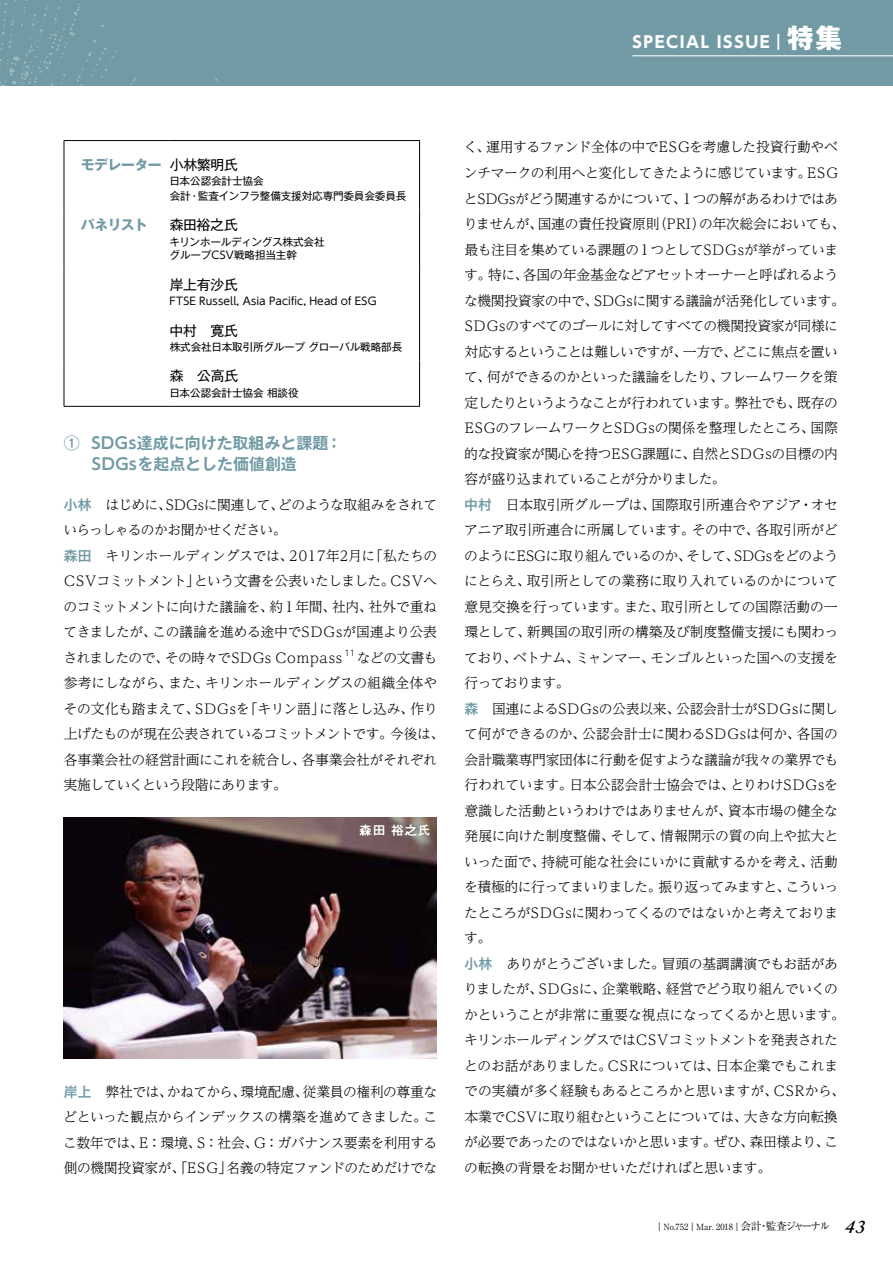
<style>
.page{position:relative;width:893px;height:1263px;background:#fff}
.page>*{position:absolute;margin:0;border:0;box-sizing:border-box;transform-origin:0 0}
.t1{font:700 15.9px/20.2px "Gothic MB101 Pr 6 N De";color:#719aa5}
.t2{font:700 15.9px "UD Shin Go Pr 6 N";letter-spacing:.1em;color:#fff}
.t3{font:300 13.8px/25.5px "UD Reimin Pr 6 N";letter-spacing:-.03em;color:#000}
.t4{font:13.8px "Gothic MB101 Pr 6 N";letter-spacing:-.015em;color:#000}
.t5{font:700 13.8px "Gothic MB101 Pr 6 N";letter-spacing:-.035em;color:#719aa5}
.t6{font:12.75px "Midashi Go Pr 6 N MB31";color:#fff}
.t7{font:10.65px/14.9px "Gothic MB101 Pr 6 N";letter-spacing:-.015em;color:#000}
.t8{font:10.65px "UD Shin Go Pr 6 N";letter-spacing:.015em;color:#000}
.t9{font:8.55px "Ryumin Pr 6 N";color:#000}
.t10{font:300 8.1px "UD Shin Go Pr 6 N";color:#000}
.s1{font-family:"Gothic MB101 Pr 6 N"}
.s2{font-family:"Gothic MB101 Pr 6 N";font-weight:800;font-size:26.55px}
.s3{font-weight:400;color:#000}
.s4{font-family:"UD Shin Go Pr 6 N"}
.s5{font-family:"UD Shin Go Pr 6 N De"}
.s6{font-family:"Hiragino UD Sans F Std W6";font-weight:400;color:#719aa5}
.s7{font-size:10.65px}
.s8{font-family:"Adobe Caslon Pro";font-weight:600;font-style:italic;font-size:19.2px}
</style>
<div class="page">
<div style="left:0;top:0;width:893px;height:85px;background:#719aa5"></div>
<hr style="left:632px;top:55px;width:261px;height:1px;background:#fff">
<img style="left:0;top:0;width:218px;height:85px">
<hr style="left:64px;top:140px;width:106px;height:1px;background:#000">
<hr style="left:64px;top:141px;width:1px;height:69px;background:#000">
<hr style="left:170px;top:140px;width:250px;height:1px;background:#000">
<hr style="left:419px;top:141px;width:1px;height:69px;background:#000">
<hr style="left:64px;top:210px;width:1px;height:59px;background:#000">
<hr style="left:64px;top:269px;width:1px;height:46px;background:#000">
<hr style="left:64px;top:315px;width:1px;height:46px;background:#000">
<hr style="left:64px;top:361px;width:1px;height:45px;background:#000">
<hr style="left:64px;top:406px;width:106px;height:1px;background:#000">
<hr style="left:419px;top:210px;width:1px;height:59px;background:#000">
<hr style="left:419px;top:269px;width:1px;height:46px;background:#000">
<hr style="left:419px;top:315px;width:1px;height:46px;background:#000">
<hr style="left:419px;top:361px;width:1px;height:45px;background:#000">
<hr style="left:170px;top:406px;width:250px;height:1px;background:#000">
<img style="left:64px;top:817px;width:373px;height:242px">
<p class="t2" style="left:632px;top:29px;width:211px">SPECIAL ISSUE<span class="s1">｜</span><span class="s2">特集</span></p>
<p class="t5" style="left:81px;top:153px;width:159px">モデレーター<span class="s3">小林繁明氏</span></p>
<p class="t7" style="left:169px;top:173px;width:238px">日本公認会計士協会<br>会計・監査インフラ整備支援対応専門委員会委員長</p>
<p class="t5" style="left:81px;top:214px;width:68px">パネリスト</p>
<p class="t4" style="left:170px;top:214px;width:70px">森田裕之氏</p>
<p class="t7" style="left:170px;top:234px;width:157px;line-height:13.8px">キリンホールディングス株式会社グループ<span class="s4">CSV</span>戦略担当主幹</p>
<p class="t4" style="left:170px;top:273px;width:70px">岸上有沙氏</p>
<p class="t8" style="left:170px;top:292px;width:208px">FTSE Russell, Asia Pacific, Head of ESG</p>
<p class="t4" style="left:170px;top:319px;width:70px">中村　寛氏</p>
<p class="t7" style="left:170px;top:339px;width:234px">株式会社日本取引所グループグローバル戦略部長</p>
<p class="t4" style="left:170px;top:365px;width:70px">森　公高氏</p>
<p class="t7" style="left:169px;top:384px;width:131px">日本公認会計士協会相談役</p>
<p class="t1" style="left:92px;top:432px;width:252px;text-indent:-28px">① <span class="s5">SDGs</span>達成に向けた取組みと課題：<br><span class="s5">SDGs</span>を起点とした価値創造</p>
<p class="t3" style="left:63px;top:491px;width:375px"><span class="s6">小林</span>　はじめに、SDGsに関連して、どのような取組みをされていらっしゃるのかお聞かせください。<br><span class="s6">森田</span>　キリンホールディングスでは、2017年2月に「私たちの<br>CSVコミットメント」という文書を公表いたしました。CSVへのコミットメントに向けた議論を、約１年間、社内、社外で重ねてきましたが、この議論を進める途中でSDGsが国連より公表されましたので、その時々でSDGs Compass</p>
<p class="t10" style="left:344px;top:646px;width:12px">11</p>
<p class="t3" style="left:63px;top:644px;width:382px;text-indent:293px">などの文書も参考にしながら、また、キリンホールディングスの組織全体やその文化も踏まえて、SDGsを「キリン語」に落とし込み、作り上げたものが現在公表されているコミットメントです。今後は、各事業会社の経営計画にこれを統合し、各事業会社がそれぞれ実施していくという段階にあります。</p>
<p class="t6" style="left:359px;top:820px;width:73px">森田 裕之氏</p>
<p class="t3" style="left:63px;top:1078px;width:376px;text-align:justify"><span class="s6">岸上</span>　弊社では、かねてから、環境配慮、従業員の権利の尊重などといった観点からインデックスの構築を進めてきました。ここ数年では、E：環境、S：社会、G：ガバナンス要素を利用する側の機関投資家が、「ESG」名義の特定ファンドのためだけでな</p>
<p class="t3" style="left:464px;top:134px;width:383px">く、運用するファンド全体の中でESGを考慮した投資行動やベンチマークの利用へと変化してきたように感じています。ESGとSDGsがどう関連するかについて、１つの解があるわけではありませんが、国連の責任投資原則（PRI）の年次総会においても、最も注目を集めている課題の１つとしてSDGsが挙がっています。特に、各国の年金基金などアセットオーナーと呼ばれるような機関投資家の中で、SDGsに関する議論が活発化しています。<br>SDGsのすべてのゴールに対してすべての機関投資家が同様に対応するということは難しいですが、一方で、どこに焦点を置いて、何ができるのかといった議論をしたり、フレームワークを策定したりというようなことが行われています。弊社でも、既存の<br>ESGのフレームワークとSDGsの関係を整理したところ、国際的な投資家が関心を持つESG課題に、自然とSDGsの目標の内容が盛り込まれていることが分かりました。<br><span class="s6">中村</span>　日本取引所グループは、国際取引所連合やアジア・オセアニア取引所連合に所属しています。その中で、各取引所がどのようにESGに取り組んでいるのか、そして、SDGsをどのようにとらえ、取引所としての業務に取り入れているのかについて意見交換を行っています。また、取引所としての国際活動の一環として、新興国の取引所の構築及び制度整備支援にも関わっており、ベトナム、ミャンマー、モンゴルといった国への支援を行っております。<br><span class="s6">森</span>　国連によるSDGsの公表以来、公認会計士がSDGsに関して何ができるのか、公認会計士に関わるSDGsは何か、各国の会計職業専門家団体に行動を促すような議論が我々の業界でも行われています。日本公認会計士協会では、とりわけSDGsを意識した活動というわけではありませんが、資本市場の健全な発展に向けた制度整備、そして、情報開示の質の向上や拡大といった面で、持続可能な社会にいかに貢献するかを考え、活動を積極的に行ってまいりました。振り返ってみますと、こういったところがSDGsに関わってくるのではないかと考えております。<br><span class="s6">小林</span>　ありがとうございました。冒頭の基調講演でもお話がありましたが、SDGsに、企業戦略、経営でどう取り組んでいくのかということが非常に重要な視点になってくるかと思います。キリンホールディングスではCSVコミットメントを発表されたとのお話がありました。CSRについては、日本企業でもこれまでの実績が多く経験もあるところかと思いますが、CSRから、本業でCSVに取り組むということについては、大きな方向転換が必要であったのではないかと思います。ぜひ、森田様より、この転換の背景をお聞かせいただければと思います。</p>
<p class="t9" style="left:655px;top:1220px;width:212px">｜No.752｜Mar. 2018｜<span class="s7">会計・監査ジャーナル</span> <span class="s8">43</span></p>
</div>
